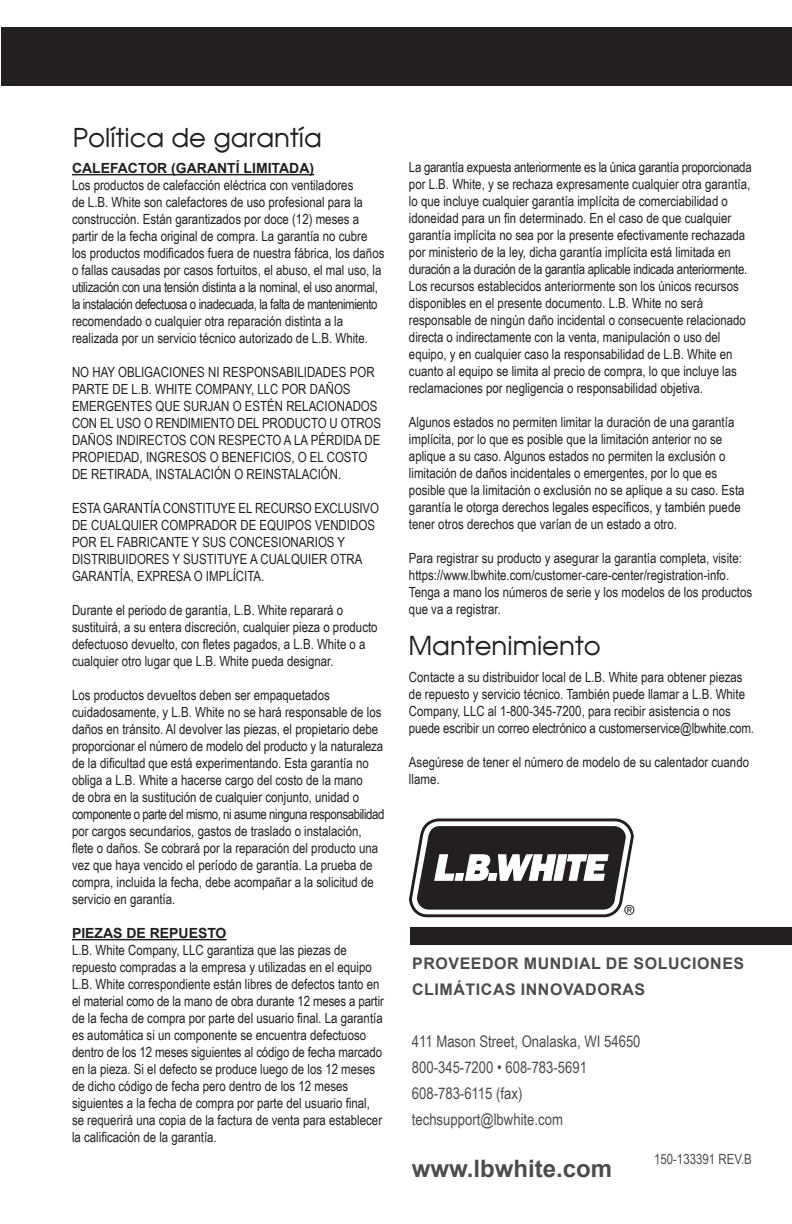
<style>
.page{position:relative;width:792px;height:1224px;background:#fff}
.page>*{position:absolute;margin:0;border:0;box-sizing:border-box;transform-origin:0 0}
.Attention_Header{font:26px "Moderne";color:#231f20}
.t1{font:700 24px "Arial";color:#4b4c4d}
.t2{font:16px "Arial Narrow";color:#4b4c4d}
.t3{font:700 16px/26px "Arial";letter-spacing:.035em;color:#4b4c4d}
.BODY_for_INSIDE_PAGE{font:14px/17px "Arial Narrow";color:#231f20}
.BODY_for_INSIDE_PAGE-2{font:700 14px "Arial";color:#231f20}
.t4{font:14px "Arial Narrow";color:#4b4c4d}
</style>
<div class="page">
<div style="left:1px;top:27px;width:791px;height:59px;background:#231f20"></div>
<hr style="left:72px;top:174px;width:242px;height:1px;background:#231f20">
<hr style="left:72px;top:939px;width:155px;height:1px;background:#231f20">
<div style="left:410px;top:927px;width:382px;height:17px;background:#231f20"></div>
<svg style="left:409px;top:818px;width:225px;height:99px"></svg>
<p class="Attention_Header" style="left:73px;top:122px;width:251px">Política de garantía</p>
<p class="BODY_for_INSIDE_PAGE-2" style="left:72px;top:158px;width:244px">CALEFACTOR (GARANTÍ LIMITADA)</p>
<p class="BODY_for_INSIDE_PAGE" style="left:72px;top:176px;width:314px">Los productos de calefacción eléctrica con ventiladores<br>de L.B. White son calefactores de uso profesional para la construcción. Están garantizados por doce (12) meses a partir de la fecha original de compra. La garantía no cubre los productos modificados fuera de nuestra fábrica, los daños o fallas causadas por casos fortuitos, el abuso, el mal uso, la utilización con una tensión distinta a la nominal, el uso anormal, la instalación defectuosa o inadecuada, la falta de mantenimiento recomendado o cualquier otra reparación distinta a la realizada por un servicio técnico autorizado de L.B. White.</p>
<p class="BODY_for_INSIDE_PAGE" style="left:72px;top:363px;width:310px">NO HAY OBLIGACIONES NI RESPONSABILIDADES POR PARTE DE L.B. WHITE COMPANY, LLC POR DAÑOS EMERGENTES QUE SURJAN O ESTÉN RELACIONADOS CON EL USO O RENDIMIENTO DEL PRODUCTO U OTROS DAÑOS INDIRECTOS CON RESPECTO A LA PÉRDIDA DE PROPIEDAD, INGRESOS O BENEFICIOS, O EL COSTO DE RETIRADA, INSTALACIÓN O REINSTALACIÓN.</p>
<p class="BODY_for_INSIDE_PAGE" style="left:72px;top:499px;width:309px">ESTA GARANTÍA CONSTITUYE EL RECURSO EXCLUSIVO DE CUALQUIER COMPRADOR DE EQUIPOS VENDIDOS POR EL FABRICANTE Y SUS CONCESIONARIOS Y DISTRIBUIDORES Y SUSTITUYE A CUALQUIER OTRA GARANTÍA, EXPRESA O IMPLÍCITA.</p>
<p class="BODY_for_INSIDE_PAGE" style="left:72px;top:601px;width:307px">Durante el periodo de garantía, L.B. White reparará o sustituirá, a su entera discreción, cualquier pieza o producto defectuoso devuelto, con fletes pagados, a L.B. White o a cualquier otro lugar que L.B. White pueda designar.</p>
<p class="BODY_for_INSIDE_PAGE" style="left:72px;top:686px;width:314px">Los productos devueltos deben ser empaquetados cuidadosamente, y L.B. White no se hará responsable de los daños en tránsito. Al devolver las piezas, el propietario debe proporcionar el número de modelo del producto y la naturaleza de la dificultad que está experimentando. Esta garantía no obliga a L.B. White a hacerse cargo del costo de la mano<br>de obra en la sustitución de cualquier conjunto, unidad o componente o parte del mismo, ni asume ninguna responsabilidad por cargos secundarios, gastos de traslado o instalación, flete o daños. Se cobrará por la reparación del producto una vez que haya vencido el período de garantía. La prueba de compra, incluida la fecha, debe acompañar a la solicitud de servicio en garantía.</p>
<p class="BODY_for_INSIDE_PAGE-2" style="left:72px;top:923px;width:156px">PIEZAS DE REPUESTO</p>
<p class="BODY_for_INSIDE_PAGE" style="left:72px;top:941px;width:313px">L.B. White Company, LLC garantiza que las piezas de repuesto compradas a la empresa y utilizadas en el equipo L.B. White correspondiente están libres de defectos tanto en el material como de la mano de obra durante 12 meses a partir de la fecha de compra por parte del usuario final. La garantía es automática si un componente se encuentra defectuoso dentro de los 12 meses siguientes al código de fecha marcado en la pieza. Si el defecto se produce luego de los 12 meses de dicho código de fecha pero dentro de los 12 meses siguientes a la fecha de compra por parte del usuario final, se requerirá una copia de la factura de venta para establecer la calificación de la garantía.</p>
<p class="BODY_for_INSIDE_PAGE" style="left:409px;top:158px;width:344px">La garantía expuesta anteriormente es la única garantía proporcionada por L.B. White, y se rechaza expresamente cualquier otra garantía, lo que incluye cualquier garantía implícita de comerciabilidad o idoneidad para un fin determinado. En el caso de que cualquier garantía implícita no sea por la presente efectivamente rechazada por ministerio de la ley, dicha garantía implícita está limitada en duración a la duración de la garantía aplicable indicada anteriormente.<br>Los recursos establecidos anteriormente son los únicos recursos disponibles en el presente documento. L.B. White no será responsable de ningún daño incidental o consecuente relacionado directa o indirectamente con la venta, manipulación o uso del equipo, y en cualquier caso la responsabilidad de L.B. White en cuanto al equipo se limita al precio de compra, lo que incluye las reclamaciones por negligencia o responsabilidad objetiva.</p>
<p class="BODY_for_INSIDE_PAGE" style="left:409px;top:413px;width:337px">Algunos estados no permiten limitar la duración de una garantía implícita, por lo que es posible que la limitación anterior no se aplique a su caso. Algunos estados no permiten la exclusión o limitación de daños incidentales o emergentes, por lo que es posible que la limitación o exclusión no se aplique a su caso. Esta garantía le otorga derechos legales específicos, y también puede tener otros derechos que varían de un estado a otro.</p>
<p class="BODY_for_INSIDE_PAGE" style="left:409px;top:549px;width:335px">Para registrar su producto y asegurar la garantía completa, visite:</p>
<p class="BODY_for_INSIDE_PAGE" style="left:409px;top:566px;width:345px">https://www.lbwhite.com/customer-care-center/registration-info.<br>Tenga a mano los números de serie y los modelos de los productos que va a registrar.</p>
<p class="Attention_Header" style="left:408px;top:630px;width:194px">Mantenimiento</p>
<p class="BODY_for_INSIDE_PAGE" style="left:409px;top:668px;width:347px">Contacte a su distribuidor local de L.B. White para obtener piezas de repuesto y servicio técnico. También puede llamar a L.B. White Company, LLC al 1-800-345-7200, para recibir asistencia o nos puede escribir un correo electrónico a customerservice@lbwhite.com.</p>
<p class="BODY_for_INSIDE_PAGE" style="left:409px;top:753px;width:342px">Asegúrese de tener el número de modelo de su calentador cuando llame.</p>
<p class="t3" style="left:412px;top:951px;width:334px">PROVEEDOR MUNDIAL DE SOLUCIONES<br>CLIMÁTICAS INNOVADORAS</p>
<p class="t2" style="left:412px;top:1030px;width:230px">411 Mason Street, Onalaska, WI 54650</p>
<p class="t2" style="left:412px;top:1056px;width:177px">800-345-7200 • 608-783-5691</p>
<p class="t2" style="left:412px;top:1082px;width:112px">608-783-6115 (fax)</p>
<p class="t2" style="left:412px;top:1108px;width:153px">techsupport@lbwhite.com</p>
<p class="t1" style="left:412px;top:1152px;width:202px">www.lbwhite.com</p>
<p class="t4" style="left:654px;top:1148px;width:99px">150-133391 REV.B</p>
</div>
